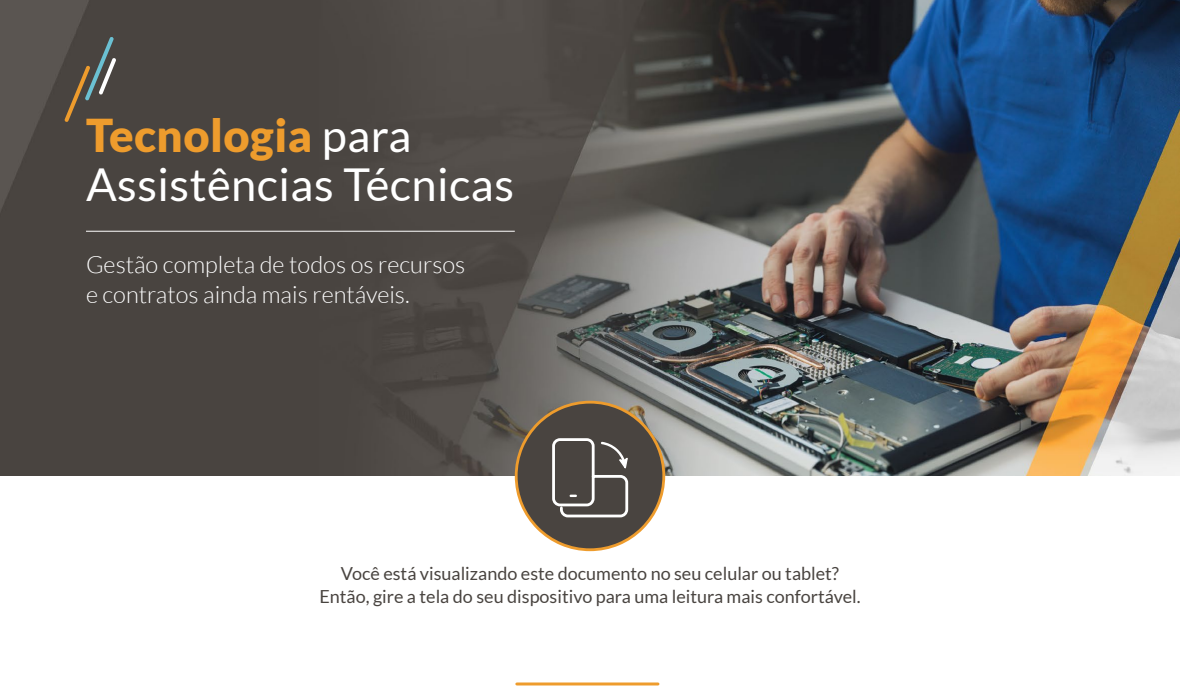
<style>
.page{position:relative;width:1180px;height:700px;background:#fff}
.page>*{position:absolute;margin:0;border:0;box-sizing:border-box;transform-origin:0 0}
.t1{font:45.3px/49px "Lato";letter-spacing:.01em;color:#fff}
.t2{font:300 23.6px/29.9px "Lato";color:#fff}
.t3{font:18px/23px "Lato";color:#494440;text-align:center}
.s1{font-weight:900;color:#ee9c2d}
</style>
<div class="page">
<img style="left:0;top:0;width:1180px;height:476px">
<hr style="left:86px;top:231px;width:429px;height:1px;background:#fff">
<svg style="left:63px;top:36px;width:55px;height:87px;background:#59554d"></svg>
<svg style="left:513px;top:399px;width:154px;height:153px;background:#776f65"></svg>
<svg style="left:517px;top:682px;width:141px;height:4px"></svg>
<h1 class="t1" style="left:86px;top:111px;width:430px"><span class="s1">Tecnologia</span> para<br>Assistências Técnicas</h1>
<h2 class="t2" style="left:86px;top:250px;width:381px">Gestão completa de todos os recursos e contratos ainda mais rentáveis.</h2>
<p class="t3" style="left:319px;top:562px;width:543px">Você está visualizando este documento no seu celular ou tablet?<br>Então, gire a tela do seu dispositivo para uma leitura mais confortável.</p>
</div>
